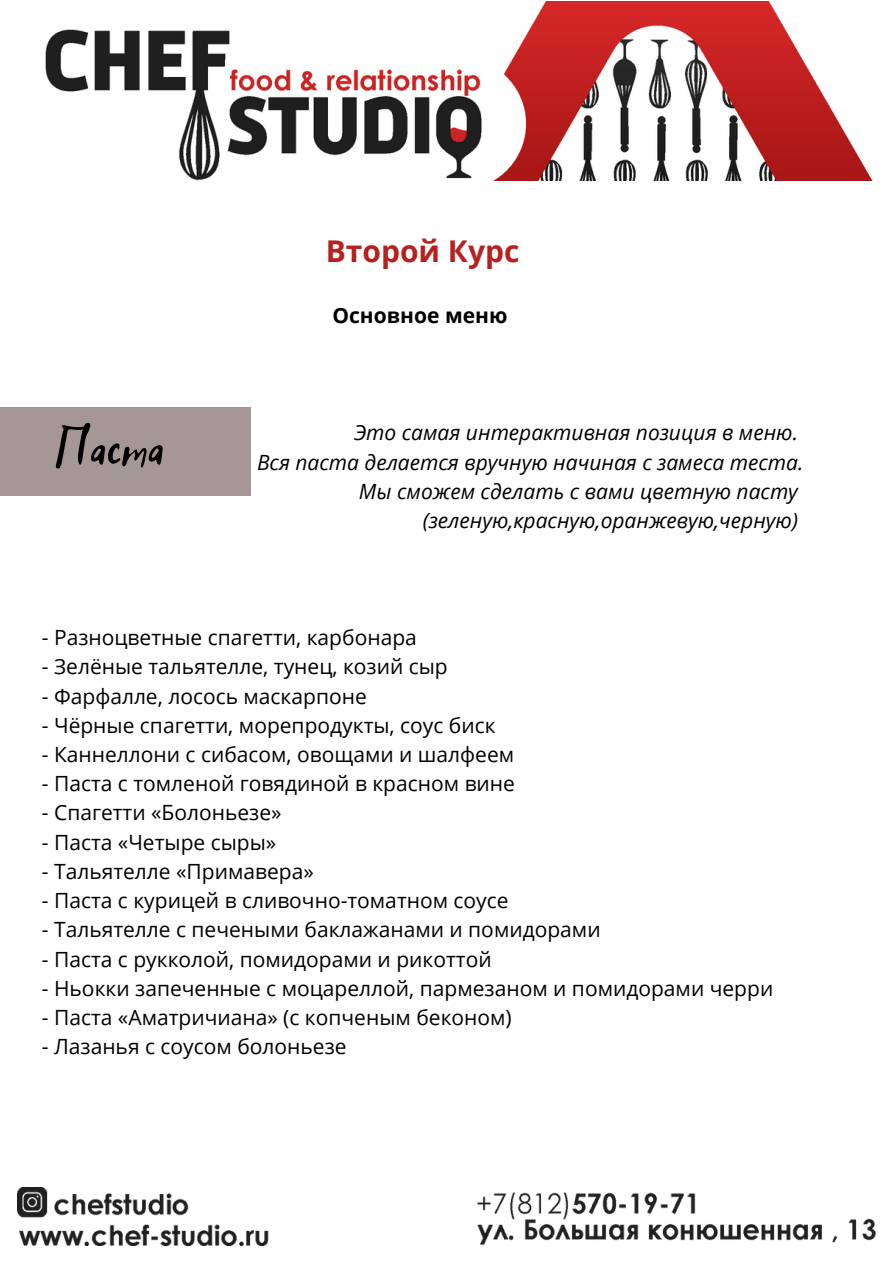
<style>
.page{position:relative;width:893px;height:1264px;background:#fff}
.page>*{position:absolute;margin:0;border:0;box-sizing:border-box;transform-origin:0 0}
.t1{font:60px "Hitch Hike";color:#000}
.t2{font:700 30px "Open Sans";color:#b6211f}
.t3{font:21px "Open Sans";color:#000}
.t4{font:italic 21px/29.2px "Open Sans";color:#000;text-align:right}
.t5{font:700 21px "Open Sans";color:#000}
</style>
<div class="page">
<img style="left:45px;top:1px;width:827px;height:179px">
<img style="left:17px;top:1187px;width:858px;height:58px">
<div style="left:0;top:406px;width:251px;height:89px;background:#a49595"></div>
<h1 class="t1" style="left:54px;top:410px;width:112px">Паста</h1>
<h2 class="t2" style="left:326px;top:229px;width:195px">Второй Курс</h2>
<p class="t5" style="left:332px;top:301px;width:176px">Основное меню</p>
<p class="t4" style="left:257px;top:417px;width:548px">Это самая интерактивная позиция в меню.<br>Вся паста делается вручную начиная с замеса теста.<br>Мы сможем сделать с вами цветную пасту (зеленую,красную,оранжевую,черную)</p>
<p class="t3" style="left:42px;top:622px;width:376px">- Разноцветные спагетти, карбонара</p>
<p class="t3" style="left:42px;top:652px;width:407px">- Зелёные тальятелле, тунец, козий сыр</p>
<p class="t3" style="left:42px;top:681px;width:326px">- Фарфалле, лосось маскарпоне</p>
<p class="t3" style="left:42px;top:710px;width:455px">- Чёрные спагетти, морепродукты, соус биск</p>
<p class="t3" style="left:42px;top:739px;width:474px">- Каннеллони с сибасом, овощами и шалфеем</p>
<p class="t3" style="left:42px;top:768px;width:474px">- Паста с томленой говядиной в красном вине</p>
<p class="t3" style="left:42px;top:798px;width:241px">- Спагетти «Болоньезе»</p>
<p class="t3" style="left:42px;top:827px;width:236px">- Паста «Четыре сыры»</p>
<p class="t3" style="left:42px;top:856px;width:273px">- Тальятелле «Примавера»</p>
<p class="t3" style="left:42px;top:885px;width:468px">- Паста с курицей в сливочно-томатном соусе</p>
<p class="t3" style="left:42px;top:915px;width:560px">- Тальятелле с печеными баклажанами и помидорами</p>
<p class="t3" style="left:42px;top:944px;width:443px">- Паста с рукколой, помидорами и рикоттой</p>
<p class="t3" style="left:42px;top:973px;width:732px">- Ньокки запеченные с моцареллой, пармезаном и помидорами черри</p>
<p class="t3" style="left:42px;top:1002px;width:471px">- Паста «Аматричиана» (с копченым беконом)</p>
<p class="t3" style="left:42px;top:1031px;width:306px">- Лазанья с соусом болоньезе</p>
</div>
